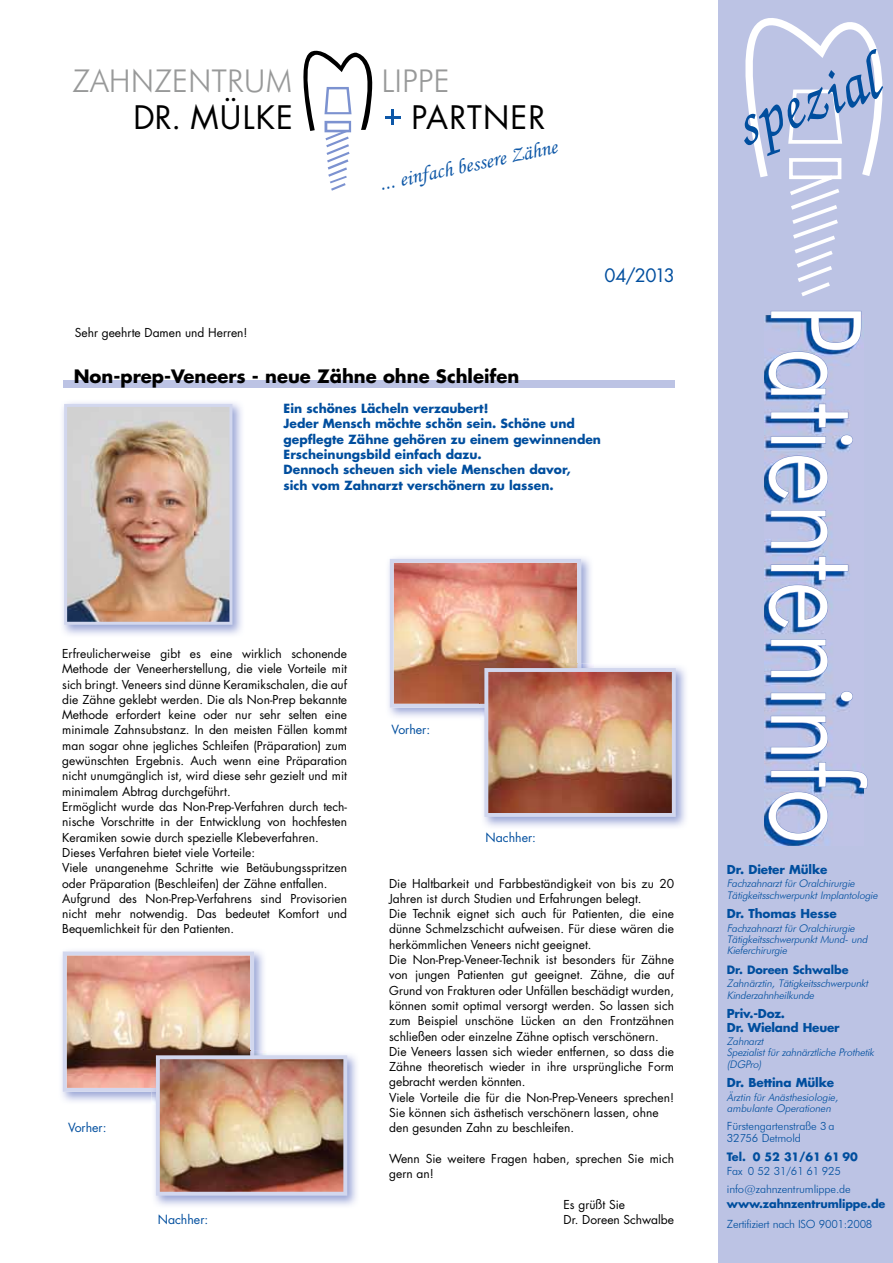
<style>
.page{position:relative;width:893px;height:1263px;background:#fff}
.page>*{position:absolute;margin:0;border:0;box-sizing:border-box;transform-origin:0 0}
.t1{font:300 125.4px "Futura BT";color:#fff;scale:.81 1}
.t2{font:300 31.5px "Futura BT";color:#989999}
.t3{font:31.5px "Futura";letter-spacing:.04em;color:#000}
.t4{font:21px "Monotype Corsiva";color:#0d57a7}
.t5{font:700 18px "Futura";color:#000}
.t6{font:18px "Futura";letter-spacing:-.065em;color:#004e9e}
.t7{font:700 12.3px/15.3px "Futura";color:#004e9e}
.t8{font:12.3px "Futura";color:#004e9e}
.t9{font:12px/15.3px "Futura";color:#000}
.t10{font:700 12px/13.4px "Futura";letter-spacing:-.01em;color:#004e9e}
.t11{font:300 11.25px/12px "Futura BT";letter-spacing:-.01em;color:#004e9e}
.t12{font:700 11.25px "Futura";letter-spacing:-.01em;color:#004e9e}
.t13{font:italic 300 10.5px/11.2px "Futura BT";color:#004e9e}
</style>
<div class="page">
<div style="left:719px;top:0;width:174px;height:1263px;background:#bcc3e4"></div>
<svg style="left:744px;top:18px;width:139px;height:278px"></svg>
<img style="left:764px;top:315px;width:86px;height:530px">
<svg style="left:768px;top:311px;width:94px;height:84px"></svg>
<svg style="left:770px;top:403px;width:79px;height:25px"></svg>
<svg style="left:770px;top:434px;width:83px;height:11px"></svg>
<svg style="left:768px;top:455px;width:60px;height:44px"></svg>
<svg style="left:770px;top:510px;width:58px;height:39px"></svg>
<svg style="left:768px;top:556px;width:81px;height:72px"></svg>
<svg style="left:770px;top:639px;width:58px;height:39px"></svg>
<svg style="left:770px;top:691px;width:83px;height:11px"></svg>
<svg style="left:770px;top:715px;width:58px;height:39px"></svg>
<svg style="left:768px;top:762px;width:100px;height:79px"></svg>
<svg style="left:303px;top:50px;width:70px;height:141px"></svg>
<svg style="left:385px;top:110px;width:15px;height:15px"></svg>
<div style="left:64px;top:381px;width:611px;height:7px;background:#bcc3e4"></div>
<img style="left:62px;top:402px;width:180px;height:233px">
<img style="left:64px;top:404px;width:168px;height:221px">
<img style="left:388px;top:557px;width:197px;height:154px">
<img style="left:484px;top:667px;width:202px;height:160px">
<img style="left:390px;top:559px;width:286px;height:258px">
<img style="left:155px;top:1055px;width:202px;height:151px">
<img style="left:63px;top:951px;width:284px;height:245px">
<h2 class="t2" style="left:72px;top:61px;width:221px">ZAHNZENTRUM</h2>
<h2 class="t3" style="left:134px;top:96px;width:161px">DR. MÜLKE</h2>
<h2 class="t3" style="left:412px;top:96px;width:135px">PARTNER</h2>
<h3 class="t4" style="left:377px;top:171px;width:183px;rotate:-12deg">... einfach bessere Zähne</h3>
<h2 class="t2" style="left:381px;top:62px;width:70px">LIPPE</h2>
<p class="t9" style="left:75px;top:325px;width:174px">Sehr geehrte Damen und Herren!</p>
<h3 class="t5" style="left:74px;top:363px;width:447px">Non-prep-Veneers - neue Zähne ohne Schleifen</h3>
<h3 class="t6" style="left:604px;top:263px;width:72px">04/2013</h3>
<p class="t7" style="left:284px;top:400px;width:319px">Ein schönes Lächeln verzaubert!<br>Jeder Mensch möchte schön sein. Schöne und gepflegte Zähne gehören zu einem gewinnenden Erscheinungsbild einfach dazu.<br>Dennoch scheuen sich viele Menschen davor,<br>sich vom Zahnarzt verschönern zu lassen.</p>
<p class="t9" style="left:62px;top:646px;width:286px">Erfreulicherweise gibt es eine wirklich schonende Methode der Veneerherstellung, die viele Vorteile mit sich bringt. Veneers sind dünne Keramikschalen, die auf die Zähne geklebt werden. Die als Non-Prep bekannte Methode erfordert keine oder nur sehr selten eine minimale Zahnsubstanz. In den meisten Fällen kommt man sogar ohne jegliches Schleifen (Präparation) zum gewünschten Ergebnis. Auch wenn eine Präparation nicht unumgänglich ist, wird diese sehr gezielt und mit minimalem Abtrag durchgeführt.<br>Ermöglicht wurde das Non-Prep-Verfahren durch tech&shy;nische Vorschritte in der Entwicklung von hochfesten Keramiken sowie durch spezielle Klebeverfahren.<br>Dieses Verfahren bietet viele Vorteile:<br>Viele unangenehme Schritte wie Betäubungsspritzen oder Präparation (Beschleifen) der Zähne entfallen.<br>Aufgrund des Non-Prep-Verfahrens sind Provisorien nicht mehr notwendig. Das bedeutet Komfort und Bequemlichkeit für den Patienten.</p>
<p class="t8" style="left:68px;top:1119px;width:40px">Vorher:</p>
<p class="t8" style="left:158px;top:1211px;width:52px">Nachher:</p>
<p class="t8" style="left:392px;top:721px;width:40px">Vorher:</p>
<p class="t8" style="left:485px;top:829px;width:52px">Nachher:</p>
<p class="t9" style="left:389px;top:875px;width:286px">Die Haltbarkeit und Farbbeständigkeit von bis zu 20<br>Jahren ist durch Studien und Erfahrungen belegt.<br>Die Technik eignet sich auch für Patienten, die eine dünne Schmelzschicht aufweisen. Für diese wären die herkömmlichen Veneers nicht geeignet.<br>Die Non-Prep-Veneer-Technik ist besonders für Zähne von jungen Patienten gut geeignet. Zähne, die auf Grund von Frakturen oder Unfällen beschädigt wurden, können somit optimal versorgt werden. So lassen sich zum Beispiel unschöne Lücken an den Frontzähnen schließen oder einzelne Zähne optisch verschönern.<br>Die Veneers lassen sich wieder entfernen, so dass die Zähne theoretisch wieder in ihre ursprüngliche Form gebracht werden könnten.<br>Viele Vorteile die für die Non-Prep-Veneers sprechen!<br>Sie können sich ästhetisch verschönern lassen, ohne den gesunden Zahn zu beschleifen.</p>
<p class="t9" style="left:389px;top:1151px;width:286px">Wenn Sie weitere Fragen haben, sprechen Sie mich gern an!</p>
<p class="t9" style="left:563px;top:1196px;width:112px">Es grüßt Sie<br>Dr. Doreen Schwalbe</p>
<h1 class="t1" style="left:892px;top:302px;width:671px;rotate:90deg">Patienteninfo</h1>
<p class="t10" style="left:727px;top:862px;width:102px">Dr. Dieter Mülke</p>
<p class="t13" style="left:727px;top:878px;width:154px">Fachzahnarzt für Oralchirurgie<br>Tätigkeitsschwerpunkt Implantologie</p>
<p class="t10" style="left:727px;top:907px;width:111px">Dr. Thomas Hesse</p>
<p class="t13" style="left:727px;top:922px;width:144px">Fachzahnarzt für Oralchirurgie<br>Tätigkeitsschwerpunkt Mund- und<br>Kieferchirurgie</p>
<p class="t12" style="left:727px;top:962px;width:123px">Dr. Doreen Schwalbe</p>
<p class="t13" style="left:727px;top:978px;width:145px">Zahnärztin, Tätigkeitsschwerpunkt<br>Kinderzahnheilkunde</p>
<p class="t10" style="left:727px;top:1007px;width:114px">Priv.-Doz.<br>Dr. Wieland Heuer</p>
<p class="t13" style="left:727px;top:1036px;width:151px">Zahnarzt<br>Spezialist für zahnärztliche Prothetik (DGPro)</p>
<p class="t10" style="left:727px;top:1076px;width:109px">Dr. Bettina Mülke</p>
<p class="t13" style="left:727px;top:1091px;width:115px">Ärztin für Anästhesiologie, ambulante Operationen</p>
<p class="t11" style="left:727px;top:1120px;width:109px">Fürstengartenstraße 3 a<br>32756 Detmold</p>
<p class="t12" style="left:727px;top:1149px;width:132px">Tel. 0 52 31/61 61 90</p>
<p class="t11" style="left:727px;top:1162px;width:125px;line-height:17.7px">Fax 0 52 31/61 61 925 info@zahnzentrumlippe.de</p>
<p class="t12" style="left:727px;top:1196px;width:160px">www.zahnzentrumlippe.de</p>
<p class="t11" style="left:727px;top:1218px;width:147px">Zertifiziert nach ISO 9001:2008</p>
</div>
